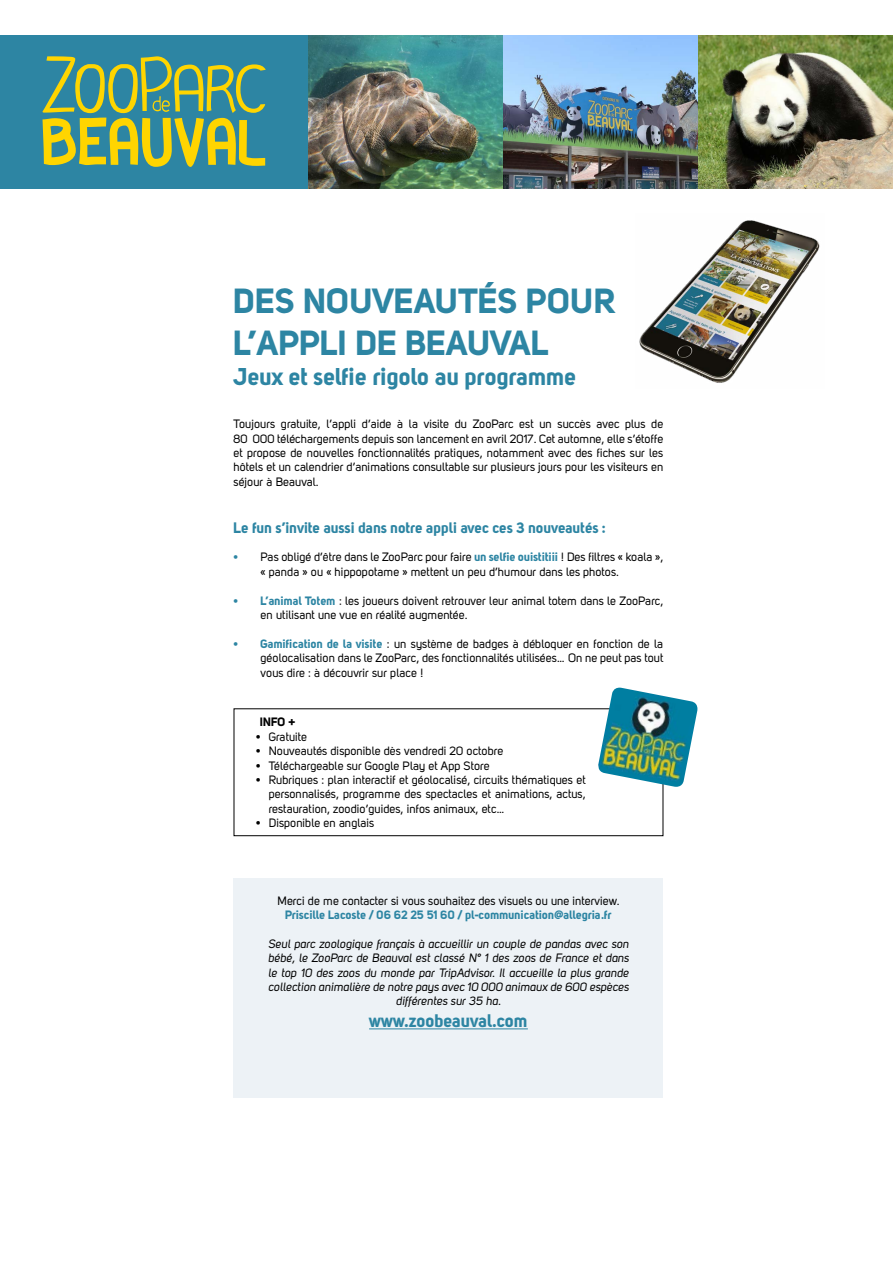
<style>
.page{position:relative;width:893px;height:1263px;background:#fff}
.page>*{position:absolute;margin:0;border:0;box-sizing:border-box;transform-origin:0 0}
.t1{font:34.5px/41.4px "Uni Sans Bold";color:#2d85a3}
.t2{font:24px "Uni Sans Bold";color:#2d85a3}
.t3{font:18px "Uni Sans Bold";color:#2d85a3}
.t4{font:15px "Uni Sans Bold";color:#2d85a3}
.t5{font:12px/14.4px "Uni Sans Regular";color:#000;text-align:justify}
.t6{font:12px/14.4px "Uni Sans Regular Italic";color:#000;text-align:center}
.t7{font:12px "Uni Sans Bold";color:#2d85a3}
.t8{font:12px "Uni Sans Bold";color:#000}
.s1{font-family:"Uni Sans Bold";color:#2d85a3}
</style>
<div class="page">
<div style="left:0;top:35px;width:308px;height:153px;background:#2d85a3"></div>
<svg style="left:43px;top:56px;width:223px;height:111px"></svg>
<img style="left:308px;top:35px;width:585px;height:153px">
<div style="left:234px;top:878px;width:429px;height:220px;background:#edf2f6"></div>
<hr style="left:369px;top:1028px;width:159px;height:1px;background:#2d85a3">
<div style="left:234px;top:708px;width:429px;height:128px;border:1px solid #000"></div>
<img style="left:639px;top:220px;width:181px;height:163px">
<img style="left:597px;top:688px;width:101px;height:100px">
<h1 class="t1" style="left:234px;top:280px;width:383px">DES NOUVEAUTÉS POUR<br>L’APPLI DE BEAUVAL</h1>
<h2 class="t2" style="left:234px;top:361px;width:345px">Jeux et selfie rigolo au programme</h2>
<p class="t5" style="left:234px;top:417px;width:431px">Toujours gratuite, l’appli d’aide à la visite du ZooParc est un succès avec plus de 80 000 téléchargements depuis son lancement en avril 2017. Cet automne, elle s’étoffe et propose de nouvelles fonctionnalités pratiques, notamment avec des fiches sur les hôtels et un calendrier d’animations consultable sur plusieurs jours pour les visiteurs en séjour à Beauval.</p>
<p class="t4" style="left:234px;top:518px;width:374px">Le fun s’invite aussi dans notre appli avec ces 3 nouveautés :</p>
<p class="t5" style="left:261px;top:550px;width:404px;text-indent:-27px"><span class="s1">•</span> Pas obligé d’être dans le ZooParc pour faire <span class="s1">un selfie ouistitiii</span> ! Des filtres « koala », « panda » ou « hippopotame » mettent un peu d’humour dans les photos.</p>
<p class="t5" style="left:261px;top:593px;width:404px;text-indent:-27px"><span class="s1">• L’animal Totem</span> : les joueurs doivent retrouver leur animal totem dans le ZooParc, en utilisant une vue en réalité augmentée.</p>
<p class="t5" style="left:261px;top:636px;width:404px;text-indent:-27px"><span class="s1">• Gamification de la visite</span> : un système de badges à débloquer en fonction de la géolocalisation dans le ZooParc, des fonctionnalités utilisées… On ne peut pas tout vous dire : à découvrir sur place !</p>
<p class="t8" style="left:260px;top:715px;width:37px">INFO +</p>
<p class="t5" style="left:256px;top:729px;width:53px">• Gratuite</p>
<p class="t5" style="left:256px;top:744px;width:249px">• Nouveautés disponible dès vendredi 20 octobre</p>
<p class="t5" style="left:256px;top:758px;width:235px">• Téléchargeable sur Google Play et App Store</p>
<p class="t5" style="left:269px;top:772px;width:319px;text-indent:-13px">• Rubriques : plan interactif et géolocalisé, circuits thématiques et personnalisés, programme des spectacles et animations, actus, restauration, zoodio’guides, infos animaux, etc…</p>
<p class="t5" style="left:256px;top:816px;width:120px">• Disponible en anglais</p>
<p class="t5" style="left:277px;top:893px;width:344px">Merci de me contacter si vous souhaitez des visuels ou une interview.</p>
<p class="t7" style="left:285px;top:907px;width:328px">Priscille Lacoste / 06 62 25 51 60 / pl-communication@allegria.fr</p>
<p class="t6" style="left:268px;top:936px;width:362px">Seul parc zoologique français à accueillir un couple de pandas avec son bébé, le ZooParc de Beauval est classé N° 1 des zoos de France et dans le top 10 des zoos du monde par TripAdvisor. Il accueille la plus grande collection animalière de notre pays avec 10 000 animaux de 600 espèces différentes sur 35 ha.</p>
<h3 class="t3" style="left:369px;top:1009px;width:160px">www.zoobeauval.com</h3>
</div>
